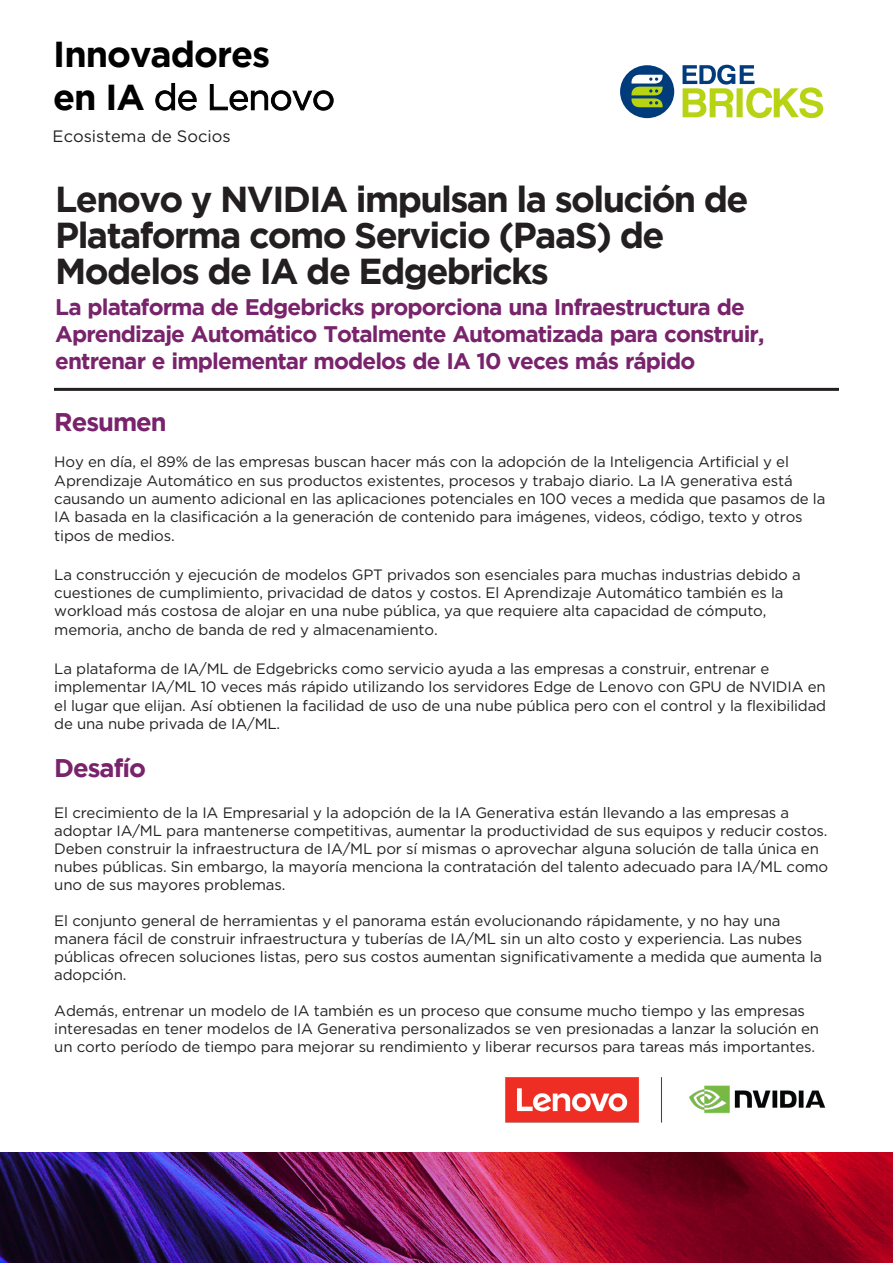
<style>
.page{position:relative;width:893px;height:1263px;background:#fff}
.page>*{position:absolute;margin:0;border:0;box-sizing:border-box;transform-origin:0 0}
.t1{font:700 36px/36px "Gotham";letter-spacing:-.045em;color:#231f20}
.t2{font:700 36px/43.2px "Gotham";letter-spacing:-.03em;color:#000}
.t3{font:700 25.5px "Gotham";letter-spacing:-.04em;color:#78236b}
.t4{font:700 22.5px/27px "Gotham";letter-spacing:-.04em;color:#78236b}
.t5{font:16.5px "Gotham";color:#231f20}
.t6{font:15px/18.5px "Gotham";letter-spacing:-.01em;color:#231f20}
.s1{font-weight:400}
</style>
<div class="page">
<img style="left:0;top:1153px;width:893px;height:110px">
<img style="left:505px;top:1077px;width:321px;height:46px">
<svg style="left:682px;top:65px;width:141px;height:53px"></svg>
<div style="left:620px;top:65px;width:54px;height:53px;background:#003b7c;border-radius:50%"></div>
<svg style="left:631px;top:75px;width:32px;height:32px"></svg>
<hr style="left:54px;top:388px;width:785px;height:3px;background:#231f20">
<h1 class="t2" style="left:53px;top:31px;width:283px">Innovadores<br>en IA <span class="s1">de Lenovo</span></h1>
<p class="t5" style="left:53px;top:125px;width:180px">Ecosistema de Socios</p>
<p class="t1" style="left:55px;top:180px;width:695px">Lenovo y NVIDIA impulsan la solución de<br>Plataforma como Servicio (PaaS) de<br>Modelos de IA de Edgebricks</p>
<p class="t4" style="left:55px;top:293px;width:711px">La plataforma de Edgebricks proporciona una Infraestructura de<br>Aprendizaje Automático Totalmente Automatizada para construir, entrenar e implementar modelos de IA 10 veces más rápido</p>
<p class="t3" style="left:54px;top:407px;width:114px">Resumen</p>
<p class="t6" style="left:54px;top:452px;width:773px">Hoy en día, el 89% de las empresas buscan hacer más con la adopción de la Inteligencia Artificial y el Aprendizaje Automático en sus productos existentes, procesos y trabajo diario. La IA generativa está causando un aumento adicional en las aplicaciones potenciales en 100 veces a medida que pasamos de la IA basada en la clasificación a la generación de contenido para imágenes, videos, código, texto y otros tipos de medios.</p>
<p class="t6" style="left:54px;top:565px;width:748px">La construcción y ejecución de modelos GPT privados son esenciales para muchas industrias debido a cuestiones de cumplimiento, privacidad de datos y costos. El Aprendizaje Automático también es la workload más costosa de alojar en una nube pública, ya que requiere alta capacidad de cómputo, memoria, ancho de banda de red y almacenamiento.</p>
<p class="t6" style="left:54px;top:659px;width:773px">La plataforma de IA/ML de Edgebricks como servicio ayuda a las empresas a construir, entrenar e implementar IA/ML 10 veces más rápido utilizando los servidores Edge de Lenovo con GPU de NVIDIA en el lugar que elijan. Así obtienen la facilidad de uso de una nube pública pero con el control y la flexibilidad de una nube privada de IA/ML.</p>
<p class="t3" style="left:54px;top:753px;width:93px">Desafío</p>
<p class="t6" style="left:54px;top:803px;width:775px;line-height:18px">El crecimiento de la IA Empresarial y la adopción de la IA Generativa están llevando a las empresas a adoptar IA/ML para mantenerse competitivas, aumentar la productividad de sus equipos y reducir costos.<br>Deben construir la infraestructura de IA/ML por sí mismas o aprovechar alguna solución de talla única en nubes públicas. Sin embargo, la mayoría menciona la contratación del talento adecuado para IA/ML como uno de sus mayores problemas.</p>
<p class="t6" style="left:54px;top:911px;width:769px;line-height:18px">El conjunto general de herramientas y el panorama están evolucionando rápidamente, y no hay una manera fácil de construir infraestructura y tuberías de IA/ML sin un alto costo y experiencia. Las nubes públicas ofrecen soluciones listas, pero sus costos aumentan significativamente a medida que aumenta la adopción.</p>
<p class="t6" style="left:54px;top:1001px;width:766px;line-height:18px">Además, entrenar un modelo de IA también es un proceso que consume mucho tiempo y las empresas interesadas en tener modelos de IA Generativa personalizados se ven presionadas a lanzar la solución en un corto período de tiempo para mejorar su rendimiento y liberar recursos para tareas más importantes.</p>
</div>
